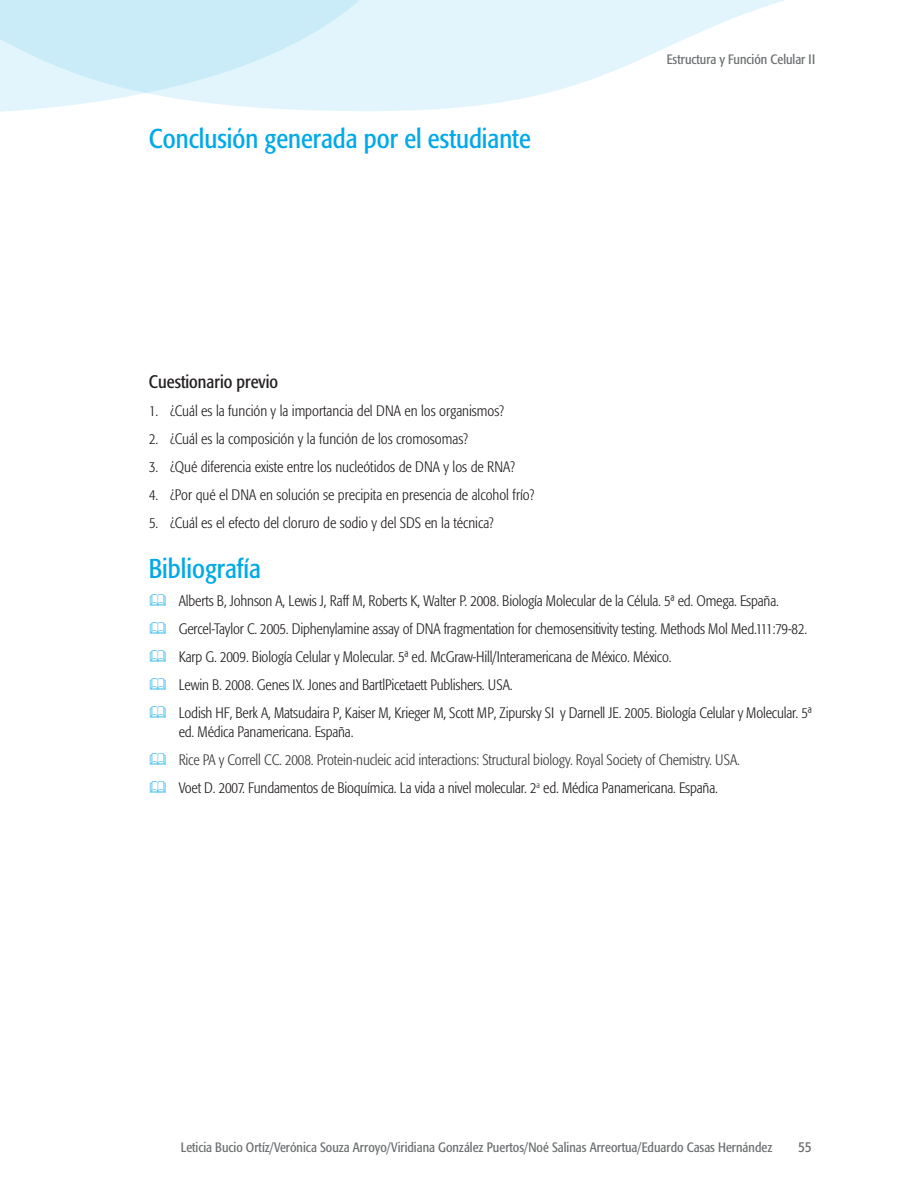
<style>
.page{position:relative;width:918px;height:1188px;background:#fff}
.page>*{position:absolute;margin:0;border:0;box-sizing:border-box;transform-origin:0 0}
.cabeza_13_pts_format{font:condensed 27px "Formata";color:#00a9e9}
.subcabeza12_pts{font:condensed 18px "Formata";color:#231f20}
.texto_bilbliografia{font:300 condensed 15px/19.5px "Formata";letter-spacing:-.01em;color:#231f20}
.inciso_0_5{font:300 condensed 15px "Formata";color:#231f20}
.texto_bilbliografia-2{font:300 condensed 15px "Formata";letter-spacing:-.01em;color:#3a3a3a}
.t1{font:condensed 15px "Formata";color:#6d6f71}
.t2{font:condensed 13.5px "Formata";color:#6d6f71}
</style>
<div class="page">
<svg style="left:0;top:0;width:784px;height:111px;fill:#e3f5fc"></svg>
<p class="cabeza_13_pts_format" style="left:149px;top:122px;width:384px">Conclusión generada por el estudiante</p>
<p class="t2" style="left:667px;top:51px;width:150px">Estructura y Función Celular II</p>
<p class="subcabeza12_pts" style="left:149px;top:372px;width:131px">Cuestionario previo</p>
<p class="inciso_0_5" style="left:149px;top:403px;width:357px">1. ¿Cuál es la función y la importancia del DNA en los organismos?</p>
<p class="inciso_0_5" style="left:149px;top:431px;width:320px">2. ¿Cuál es la composición y la función de los cromosomas?</p>
<p class="inciso_0_5" style="left:149px;top:459px;width:368px">3. ¿Qué diferencia existe entre los nucleótidos de DNA y los de RNA?</p>
<p class="inciso_0_5" style="left:149px;top:487px;width:387px">4. ¿Por qué el DNA en solución se precipita en presencia de alcohol frío?</p>
<p class="inciso_0_5" style="left:149px;top:515px;width:346px">5. ¿Cuál es el efecto del cloruro de sodio y del SDS en la técnica?</p>
<p class="cabeza_13_pts_format" style="left:149px;top:552px;width:114px">Bibliografía</p>
<p class="texto_bilbliografia" style="left:179px;top:591px;width:602px">Alberts B, Johnson A, Lewis J, Raff M, Roberts K, Walter P. 2008. Biología Molecular de la Célula. 5ª ed. Omega. España.</p>
<p class="texto_bilbliografia" style="left:179px;top:619px;width:630px">Gercel-Taylor C. 2005. Diphenylamine assay of DNA fragmentation for chemosensitivity testing. Methods Mol Med.111:79-82.</p>
<p class="texto_bilbliografia" style="left:179px;top:647px;width:494px">Karp G. 2009. Biología Celular y Molecular. 5ª ed. McGraw-Hill/Interamericana de México. México.</p>
<p class="texto_bilbliografia" style="left:179px;top:675px;width:335px">Lewin B. 2008. Genes IX. Jones and BartlPicetaett Publishers. USA.</p>
<p class="texto_bilbliografia" style="left:179px;top:703px;width:635px">Lodish HF, Berk A, Matsudaira P, Kaiser M, Krieger M, Scott MP, Zipursky SI y Darnell JE. 2005. Biología Celular y Molecular. 5ª ed. Médica Panamericana. España.</p>
<p class="texto_bilbliografia-2" style="left:179px;top:751px;width:563px">Rice PA y Correll CC. 2008. Protein-nucleic acid interactions: Structural biology. Royal Society of Chemistry. USA.</p>
<p class="texto_bilbliografia" style="left:179px;top:779px;width:541px">Voet D. 2007. Fundamentos de Bioquímica. La vida a nivel molecular. 2<sup>a</sup> ed. Médica Panamericana. España.</p>
<p class="t2" style="left:181px;top:1139px;width:593px">Leticia Bucio Ortíz/Verónica Souza Arroyo/Viridiana González Puertos/Noé Salinas Arreortua/Eduardo Casas Hernández</p>
<p class="t1" style="left:798px;top:1138px;width:15px">55</p>
</div>
